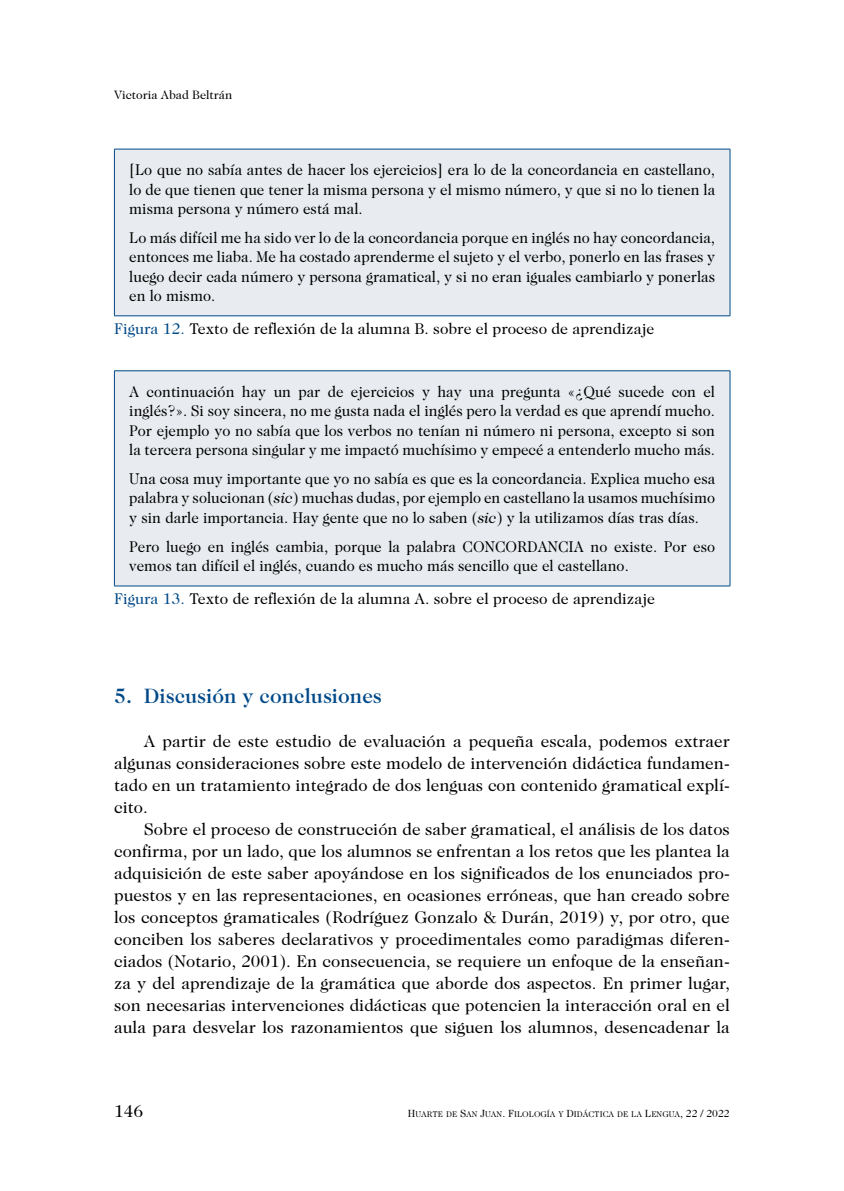
<style>
.page{position:relative;width:844px;height:1191px;background:#fff}
.page>*{position:absolute;margin:0;border:0;box-sizing:border-box;transform-origin:0 0}
.t1{font:500 21px "Caslon 224 Std";color:#004988}
.t2{font:17.5px "Caslon 224 Std";color:#000}
.t3{font:17.15px/22.1px "Caslon 224 Std";color:#000;text-align:justify}
.t4{font:15.75px/19.2px "Caslon 224 Std";color:#000;text-align:justify;scale:.95 1}
.t5{font:15.75px "Caslon 224 Std";color:#000}
.t6{font:12.25px "Caslon 224 Std";color:#000}
.t7{font:8.4px "Caslon 224 Std Book SC800";color:#000}
.s1{color:#004988}
.s2{font-style:italic}
.s3{font-size:10.5px}
</style>
<div class="page">
<div style="left:114px;top:149px;width:615px;height:167px;background:#e8ecf0"></div>
<hr style="left:114px;top:149px;width:616px;height:1px;background:#004988">
<hr style="left:114px;top:149px;width:1px;height:167px;background:#004988">
<hr style="left:729px;top:149px;width:1px;height:167px;background:#004988">
<hr style="left:114px;top:315px;width:616px;height:1px;background:#004988">
<div style="left:114px;top:371px;width:615px;height:215px;background:#e8ecf0"></div>
<hr style="left:114px;top:370px;width:616px;height:1px;background:#004988">
<hr style="left:114px;top:371px;width:1px;height:215px;background:#004988">
<hr style="left:729px;top:371px;width:1px;height:215px;background:#004988">
<hr style="left:114px;top:585px;width:616px;height:1px;background:#004988">
<p class="t6" style="left:114px;top:88px;width:119px">Victoria Abad Beltrán</p>
<p class="t4" style="left:129px;top:160px;width:618px">[Lo que no sabía antes de hacer los ejercicios] era lo de la concordancia en castellano, lo de que tienen que tener la misma persona y el mismo número, y que si no lo tienen la misma persona y número está mal.</p>
<p class="t4" style="left:129px;top:228px;width:618px">Lo más difícil me ha sido ver lo de la concordancia porque en inglés no hay concordancia, entonces me liaba. Me ha costado aprenderme el sujeto y el verbo, ponerlo en las frases y luego decir cada número y persona gramatical, y si no eran iguales cambiarlo y ponerlas en lo mismo.</p>
<p class="t5" style="left:114px;top:319px;width:541px"><span class="s1">Figura 12.</span> Texto de reflexión de la alumna B. sobre el proceso de aprendizaje</p>
<p class="t4" style="left:129px;top:382px;width:618px">A continuación hay un par de ejercicios y hay una pregunta «¿Qué sucede con el inglés?». Si soy sincera, no me gusta nada el inglés pero la verdad es que aprendí mucho.<br>Por ejemplo yo no sabía que los verbos no tenían ni número ni persona, excepto si son la tercera persona singular y me impactó muchísimo y empecé a entenderlo mucho más.</p>
<p class="t4" style="left:129px;top:469px;width:618px">Una cosa muy importante que yo no sabía es que es la concordancia. Explica mucho esa palabra y solucionan (<span class="s2">sic</span>) muchas dudas, por ejemplo en castellano la usamos muchísimo y sin darle importancia. Hay gente que no lo saben (<span class="s2">sic</span>) y la utilizamos días tras días.</p>
<p class="t4" style="left:129px;top:536px;width:618px">Pero luego en inglés cambia, porque la palabra CONCORDANCIA no existe. Por eso vemos tan difícil el inglés, cuando es mucho más sencillo que el castellano.</p>
<p class="t5" style="left:114px;top:589px;width:542px"><span class="s1">Figura 13.</span> Texto de reflexión de la alumna A. sobre el proceso de aprendizaje</p>
<h1 class="t1" style="left:114px;top:683px;width:269px">5. Discusión y conclusiones</h1>
<p class="t3" style="left:114px;top:730px;width:617px;text-indent:30px">A partir de este estudio de evaluación a pequeña escala, podemos extraer algunas consideraciones sobre este modelo de intervención didáctica fundamen&shy;tado en un tratamiento integrado de dos lenguas con contenido gramatical explí&shy;cito.</p>
<p class="t3" style="left:114px;top:818px;width:617px;text-indent:30px">Sobre el proceso de construcción de saber gramatical, el análisis de los datos confirma, por un lado, que los alumnos se enfrentan a los retos que les plantea la adquisición de este saber apoyándose en los significados de los enunciados pro&shy;puestos y en las representaciones, en ocasiones erróneas, que han creado sobre los conceptos gramaticales (Rodríguez Gonzalo &amp; Durán, 2019) y, por otro, que conciben los saberes declarativos y procedimentales como paradigmas diferen&shy;ciados (Notario, 2001). En consecuencia, se requiere un enfoque de la enseñan&shy;za y del aprendizaje de la gramática que aborde dos aspectos. En primer lugar, son necesarias intervenciones didácticas que potencien la interacción oral en el aula para desvelar los razonamientos que siguen los alumnos, desencadenar la</p>
<p class="t2" style="left:114px;top:1100px;width:31px">146</p>
<p class="t7" style="left:408px;top:1108px;width:323px"><span class="s3">H</span>UARTE DE <span class="s3">S</span>AN <span class="s3">J</span>UAN<span class="s3">. F</span>ILOLOGÍA Y <span class="s3">D</span>IDÁCTICA DE LA <span class="s3">L</span>ENGUA<span class="s3">, 22 / 2022</span></p>
</div>
